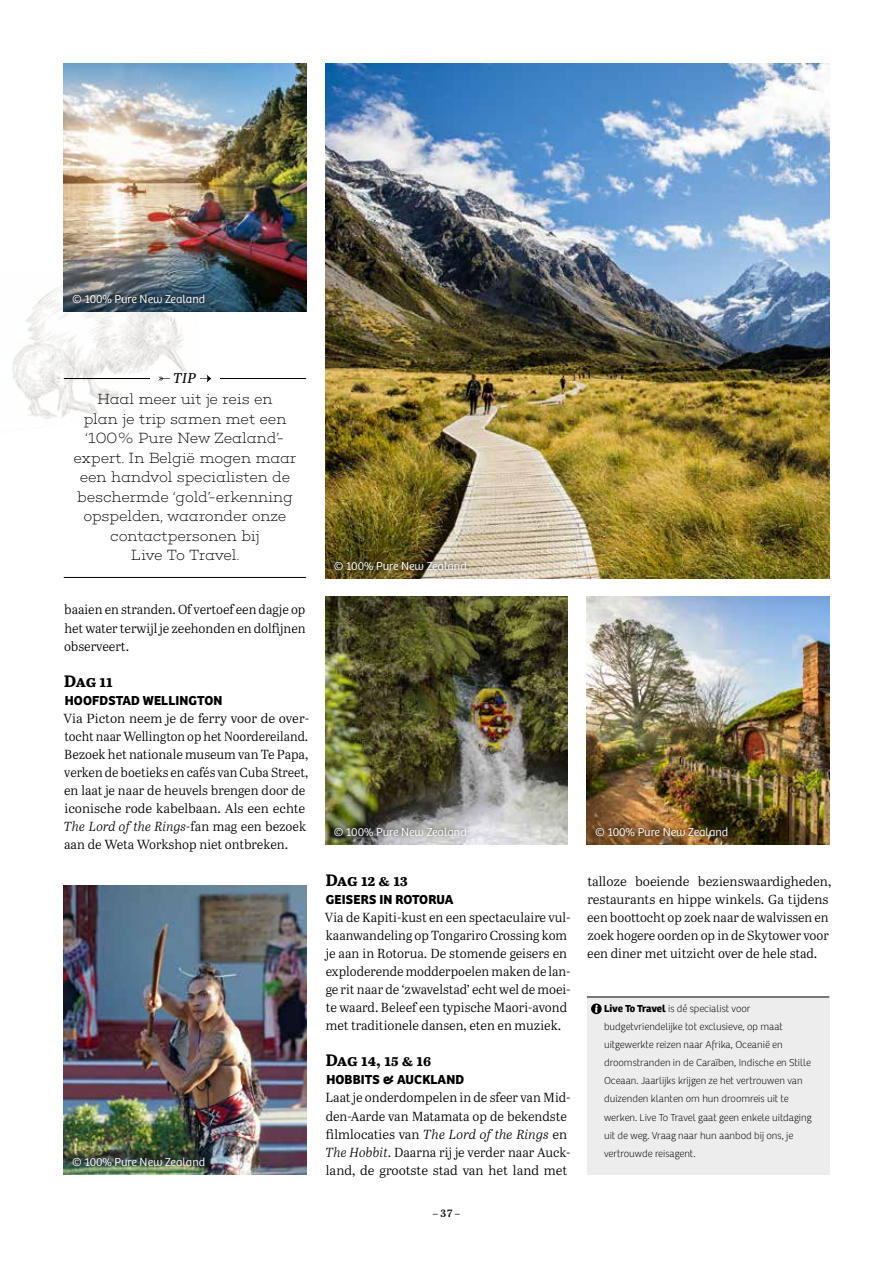
<style>
.page{position:relative;width:893px;height:1263px;background:#fff}
.page>*{position:absolute;margin:0;border:0;box-sizing:border-box;transform-origin:0 0}
.t1{font:700 16.5px "Abril Text";color:#000}
.t2{font:200 15px/19.5px "Choplin";letter-spacing:-.025em;color:#000;text-align:center}
.t3{font:italic 14.1px "Abril Text";color:#000}
.t4{font:700 13.5px "Bree";letter-spacing:.01em;color:#000}
.t5{font:13.2px/18px "Abril Text Lt";color:#000}
.t6{font:300 12px "Bree";color:#fff}
.t7{font:100 10.5px/18px "Bree";color:#000}
.t8{font:600 10.5px "Abril Text";color:#000}
.s1{font-style:italic}
.s2{font-weight:700}
</style>
<div class="page">
<img style="left:12px;top:272px;width:188px;height:147px">
<div style="left:587px;top:996px;width:242px;height:179px;background:#ededed"></div>
<hr style="left:587px;top:997px;width:242px;height:1px;background:#000">
<svg style="left:591px;top:1003px;width:11px;height:11px"></svg>
<svg style="left:595px;top:1005px;width:3px;height:8px"></svg>
<hr style="left:64px;top:378px;width:242px;height:1px;background:#000">
<hr style="left:64px;top:577px;width:242px;height:1px;background:#000">
<div style="left:150px;top:373px;width:70px;height:11px;background:#fff"></div>
<svg style="left:159px;top:375px;width:52px;height:7px"></svg>
<div style="left:170px;top:372px;width:29px;height:14px;background:#fff"></div>
<img style="left:325px;top:64px;width:504px;height:514px">
<img style="left:64px;top:64px;width:242px;height:247px">
<img style="left:587px;top:596px;width:242px;height:248px">
<img style="left:325px;top:596px;width:243px;height:248px">
<img style="left:64px;top:885px;width:242px;height:290px">
<div style="left:69px;top:290px;width:140px;height:18px;background:#000;opacity:.75"></div>
<div style="left:330px;top:557px;width:140px;height:17px;background:#000;opacity:.75"></div>
<div style="left:330px;top:822px;width:140px;height:18px;background:#000;opacity:.75"></div>
<div style="left:69px;top:1153px;width:140px;height:18px;background:#000;opacity:.75"></div>
<div style="left:592px;top:822px;width:140px;height:18px;background:#000;opacity:.75"></div>
<p class="t6" style="left:72px;top:292px;width:134px">© 100% Pure New Zealand</p>
<p class="t3" style="left:173px;top:368px;width:24px">TIP</p>
<p class="t2" style="left:74px;top:390px;width:224px">Haal meer uit je reis en<br>plan je trip samen met een ‘100% Pure New Zealand’- expert. In België mogen maar een handvol specialisten de beschermde ‘gold’-erkenning opspelden, waaronder onze contactpersonen bij<br>Live To Travel.</p>
<p class="t5" style="left:64px;top:600px;width:243px;text-align:justify">baaien en stranden. Of vertoef een dagje op het water terwijl je zeehonden en dolfijnen observeert.</p>
<p class="t1" style="left:64px;top:669px;width:50px">Dag 11</p>
<p class="t4" style="left:65px;top:692px;width:159px">HOOFDSTAD WELLINGTON</p>
<p class="t5" style="left:63px;top:709px;width:247px">Via Picton neem je de ferry voor de over&shy;tocht naar Wellington op het Noordereiland.<br>Bezoek het nationale museum van Te Papa, verken de boetieks en cafés van Cuba Street, en laat je naar de heuvels brengen door de iconische rode kabelbaan. Als een echte <span class="s1">The Lord of the Rings-</span>fan mag een bezoek aan de Weta Workshop niet ontbreken.</p>
<p class="t6" style="left:72px;top:1155px;width:134px">© 100% Pure New Zealand</p>
<p class="t6" style="left:334px;top:559px;width:134px">© 100% Pure New Zealand</p>
<p class="t6" style="left:334px;top:825px;width:134px">© 100% Pure New Zealand</p>
<p class="t1" style="left:326px;top:867px;width:83px">Dag 12 &amp; 13</p>
<p class="t4" style="left:326px;top:891px;width:129px">GEISERS IN ROTORUA</p>
<p class="t5" style="left:325px;top:907px;width:247px">Via de Kapiti-kust en een spectaculaire vul&shy;kaanwandeling op Tongariro Crossing kom je aan in Rotorua. De stomende geisers en exploderende modderpoelen maken de lan&shy;ge rit naar de ‘zwavelstad’ echt wel de moei&shy;te waard. Beleef een typische Maori-avond met traditionele dansen, eten en muziek.</p>
<p class="t1" style="left:326px;top:1048px;width:107px">Dag 14, 15 &amp; 16</p>
<p class="t4" style="left:326px;top:1072px;width:139px">HOBBITS &amp; AUCKLAND</p>
<p class="t5" style="left:325px;top:1088px;width:247px">Laat je onderdompelen in de sfeer van Mid&shy;den-Aarde van Matamata op de bekendste filmlocaties van <span class="s1">The Lord of the Rings</span> en <span class="s1">The Hobbit</span>. Daarna rij je verder naar Auck&shy;land, de grootste stad van het land met</p>
<p class="t8" style="left:433px;top:1206px;width:29px">– 37 –</p>
<p class="t6" style="left:595px;top:825px;width:134px">© 100% Pure New Zealand</p>
<p class="t5" style="left:587px;top:871px;width:246px">talloze boeiende bezienswaardigheden, restaurants en hippe winkels. Ga tijdens een boottocht op zoek naar de walvissen en zoek hogere oorden op in de Skytower voor een diner met uitzicht over de hele stad.</p>
<p class="t7" style="left:604px;top:999px;width:209px"><span class="s2">Live To Travel</span> is dé specialist voor budgetvriendelijke tot exclusieve, op maat uitgewerkte reizen naar Afrika, Oceanië en droomstranden in de Caraïben, Indische en Stille Oceaan. Jaarlijks krijgen ze het vertrouwen van duizenden klanten om hun droomreis uit te werken. Live To Travel gaat geen enkele uitdaging uit de weg. Vraag naar hun aanbod bij ons, je vertrouwde reisagent.</p>
</div>
